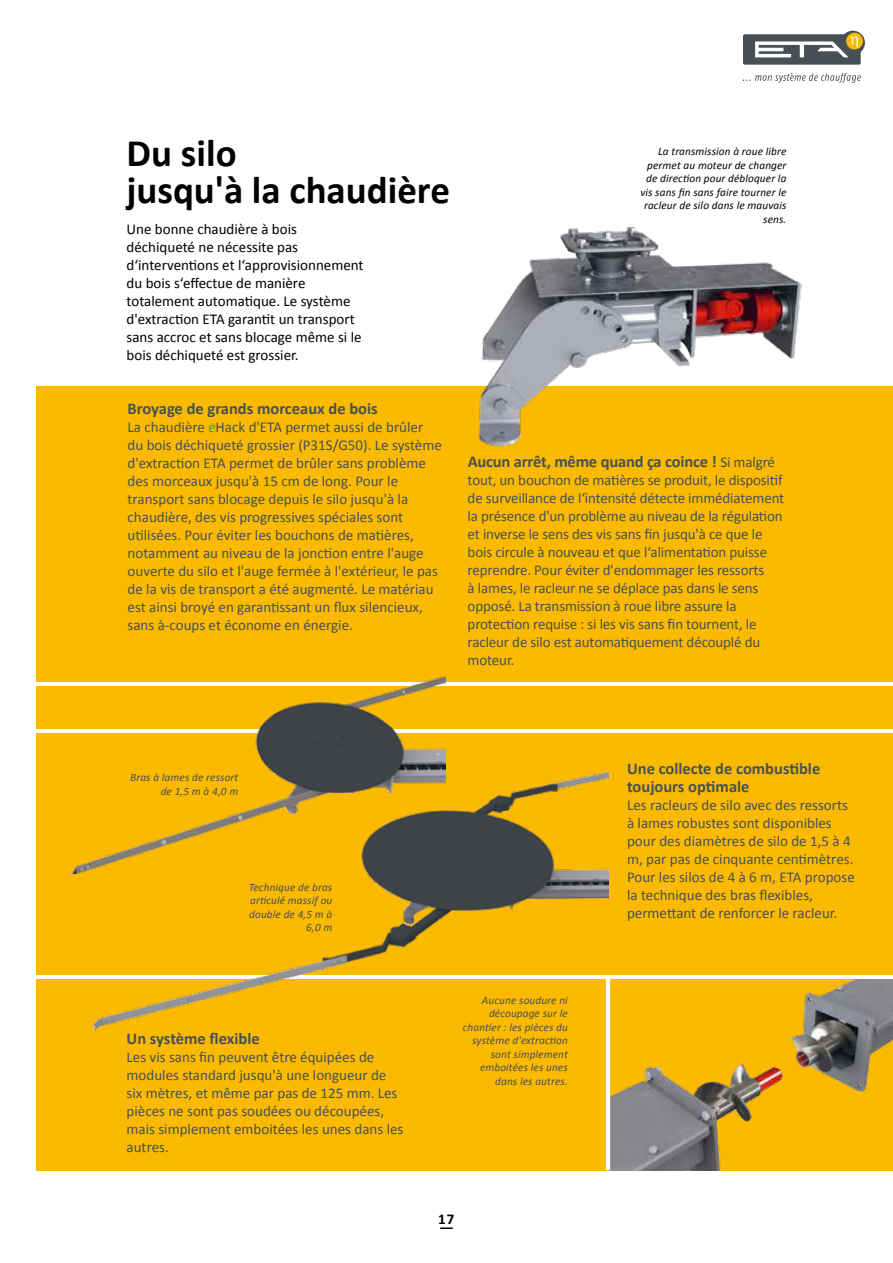
<style>
.page{position:relative;width:893px;height:1263px;background:#fff}
.page>*{position:absolute;margin:0;border:0;box-sizing:border-box;transform-origin:0 0}
.t1{font:700 39px/37.5px "Calibri";color:#000}
.t2{font:700 16.5px/18px "Calibri";color:#465055}
.t3{font:15px/18px "Calibri";color:#465055}
.t4{font:15px/18px "Calibri";color:#000}
.t5{font:700 15px "Calibri";color:#000}
.t6{font:italic 11.25px/13.5px "Calibri";letter-spacing:.01em;color:#465055;text-align:right}
.t7{font:italic 11.25px/13.5px "Calibri";letter-spacing:.01em;color:#000;text-align:right}
.s1{font-style:italic;color:#3fa535}
.s2{font-weight:400;font-size:15px}
</style>
<div class="page">
<svg style="left:441px;top:1227px;width:11px;height:2px"></svg>
<div style="left:37px;top:733px;width:856px;height:242px;background:#fbba00"></div>
<div style="left:37px;top:979px;width:856px;height:191px;background:#fbba00"></div>
<div style="left:37px;top:386px;width:856px;height:296px;background:#fbba00"></div>
<div style="left:37px;top:686px;width:856px;height:43px;background:#fbba00"></div>
<img style="left:478px;top:227px;width:324px;height:220px">
<img style="left:610px;top:979px;width:283px;height:191px">
<hr style="left:606px;top:976px;width:4px;height:194px;background:#fff">
<img style="left:71px;top:676px;width:374px;height:197px">
<img style="left:82px;top:772px;width:526px;height:278px">
<div style="left:743px;top:34px;width:118px;height:31px;background:#465055;border-radius:2px"></div>
<svg style="left:841px;top:31px;width:24px;height:24px"></svg>
<div style="left:846px;top:33px;width:17px;height:17px;background:#fbba00;border-radius:50%"></div>
<svg style="left:755px;top:36px;width:103px;height:21px"></svg>
<svg style="left:743px;top:73px;width:118px;height:10px"></svg>
<h1 class="t1" style="left:127px;top:134px;width:325px">Du silo<br>jusqu'à la chaudière</h1>
<p class="t7" style="left:640px;top:144px;width:148px">La transmission à roue libre permet au moteur de changer de direction pour débloquer la vis sans fin sans faire tourner le racleur de silo dans le mauvais sens.</p>
<p class="t4" style="left:127px;top:220px;width:239px">Une bonne chaudière à bois déchiqueté ne nécessite pas d‘interventions et l‘approvisionnement du bois s‘effectue de manière totalement automatique. Le système d'extraction ETA garantit un transport sans accroc et sans blocage même si le bois déchiqueté est grossier.</p>
<p class="t2" style="left:128px;top:400px;width:252px">Broyage de grands morceaux de bois</p>
<p class="t3" style="left:128px;top:418px;width:316px">La chaudière <span class="s1">e</span>Hack d'ETA permet aussi de brûler du bois déchiqueté grossier (P31S/G50). Le système d'extraction ETA permet de brûler sans problème des morceaux jusqu'à 15 cm de long. Pour le transport sans blocage depuis le silo jusqu'à la chaudière, des vis progressives spéciales sont utilisées. Pour éviter les bouchons de matières, notamment au niveau de la jonction entre l'auge ouverte du silo et l'auge fermée à l'extérieur, le pas de la vis de transport a été augmenté. Le matériau est ainsi broyé en garantissant un flux silencieux, sans à-coups et économe en énergie.</p>
<p class="t2" style="left:468px;top:453px;width:309px">Aucun arrêt, même quand ça coince ! <span class="s2">Si malgré</span></p>
<p class="t3" style="left:468px;top:471px;width:318px">tout, un bouchon de matières se produit, le dispositif de surveillance de l‘intensité détecte immédiatement la présence d'un problème au niveau de la régulation et inverse le sens des vis sans fin jusqu'à ce que le bois circule à nouveau et que l‘alimentation puisse reprendre. Pour éviter d'endommager les ressorts<br>à lames, le racleur ne se déplace pas dans le sens opposé. La transmission à roue libre assure la protection requise : si les vis sans fin tournent, le racleur de silo est automatiquement découplé du moteur.</p>
<p class="t6" style="left:130px;top:770px;width:110px">Bras à lames de ressort de 1,5 m à 4,0 m</p>
<p class="t2" style="left:627px;top:760px;width:195px">Une collecte de combustible toujours optimale</p>
<p class="t3" style="left:627px;top:796px;width:229px">Les racleurs de silo avec des ressorts à lames robustes sont disponibles pour des diamètres de silo de 1,5 à 4 m, par pas de cinquante centimètres.<br>Pour les silos de 4 à 6 m, ETA propose la technique des bras flexibles, permettant de renforcer le racleur.</p>
<p class="t6" style="left:249px;top:880px;width:85px">Technique de bras articulé massif ou double de 4,5 m à<br>6,0 m</p>
<p class="t2" style="left:127px;top:1030px;width:135px">Un système flexible</p>
<p class="t3" style="left:127px;top:1048px;width:278px">Les vis sans fin peuvent être équipées de modules standard jusqu'à une longueur de six mètres, et même par pas de 125 mm. Les pièces ne sont pas soudées ou découpées, mais simplement emboitées les unes dans les autres.</p>
<p class="t6" style="left:463px;top:993px;width:107px">Aucune soudure ni découpage sur le chantier : les pièces du système d'extraction sont simplement emboitées les unes dans les autres.</p>
<p class="t5" style="left:438px;top:1209px;width:18px">17</p>
</div>
